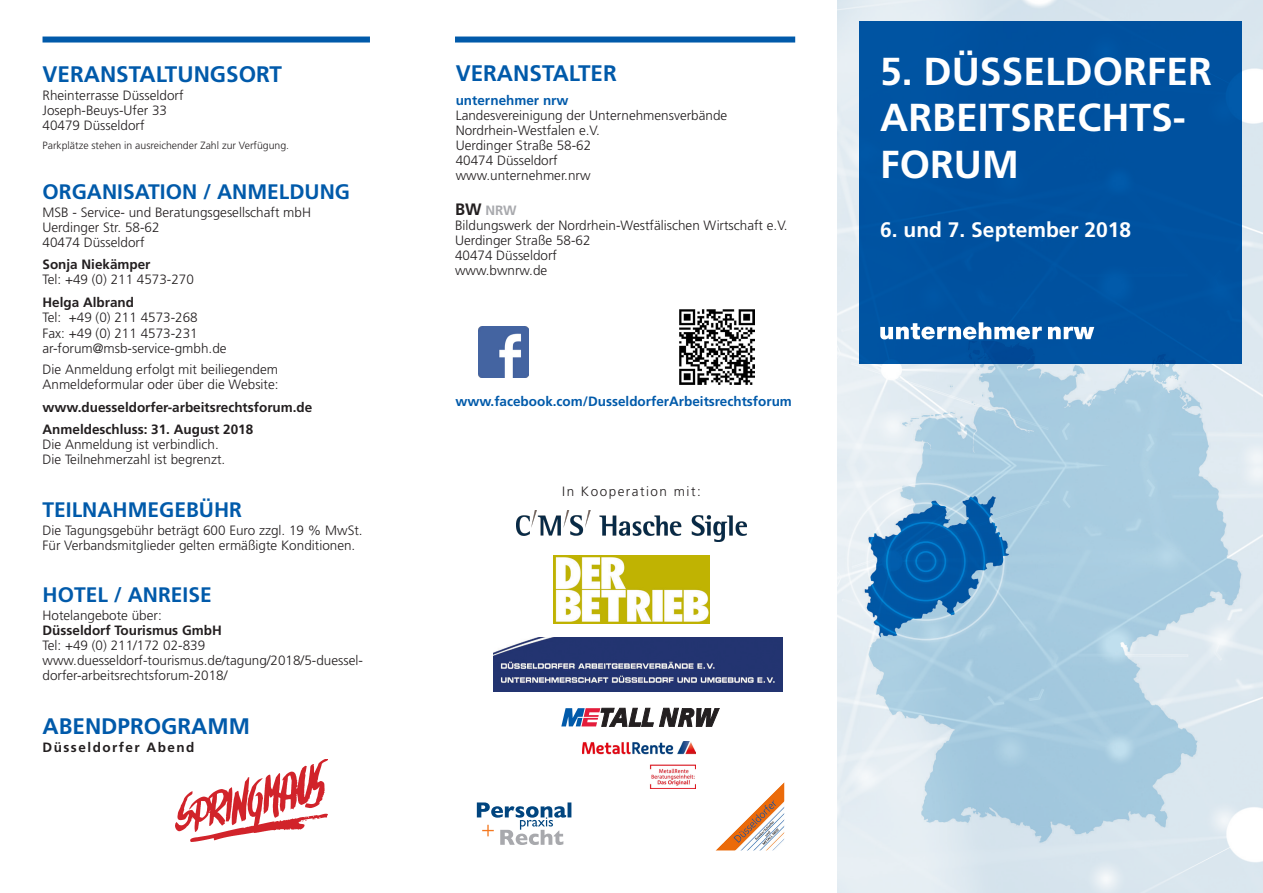
<style>
.page{position:relative;width:1263px;height:893px;background:#fff}
.page>*{position:absolute;margin:0;border:0;box-sizing:border-box;transform-origin:0 0}
.Titel_Headline{font:700 39px/46.8px "Frutiger LT Std";color:#fff}
.Organisation{font:700 22.5px "Frutiger LT Std";color:#015aaa}
.Headline{font:700 22.5px "Frutiger LT Std";color:#015aaa}
.Organisation-2{font:700 21px "Frutiger LT Std";color:#015aaa}
.Fließtext_Aufzaehlun{font:700 21px "Frutiger LT Std";color:#fff}
.Organisation_Text{font:700 21px "Frutiger LT Std";color:#015aaa}
.Organisation_Text-2{font:300 13.5px/15px "Frutiger LT Std";color:#231f20}
.Fließtext{font:300 13.5px "Frutiger LT Std";color:#231f20}
.Organisation_Text-3{font:700 13.5px "Frutiger LT Std";color:#231f20}
.Fließtext_Aufzaehlun-2{font:300 13.5px "Frutiger LT Std";color:#231f20}
.Rede_Titel{font:700 13.5px "Frutiger LT Std";color:#015aaa}
.Organisation_Text-4{font:700 13.5px "Frutiger LT Std";letter-spacing:.11em;color:#231f20}
.Organisation_Text-5{font:300 13.5px "Frutiger LT Std";letter-spacing:.11em;color:#231f20}
.Fließtext-2{font:700 13.5px "Frutiger LT Std";color:#015aaa}
.Fließtext_Aufzaehlun-3{font:700 13.5px "Frutiger LT Std";color:#a8a9ad}
.t1{font:300 10.5px "Frutiger LT Std";color:#231f20}
.s1{font-size:16.5px;color:#231f20}
</style>
<div class="page">
<img style="left:853px;top:342px;width:397px;height:506px">
<div style="left:844px;top:480px;width:164px;height:164px;background:#fff;opacity:.75"></div>
<svg style="left:847px;top:483px;width:157px;height:157px;background:#6aa0cb"></svg>
<img style="left:175px;top:759px;width:152px;height:83px">
<div style="left:43px;top:37px;width:327px;height:6px;background:#015aaa"></div>
<div style="left:455px;top:37px;width:340px;height:6px;background:#015aaa"></div>
<div style="left:859px;top:21px;width:383px;height:343px;background:#00519f"></div>
<svg style="left:880px;top:322px;width:162px;height:17px"></svg>
<svg style="left:1048px;top:327px;width:46px;height:12px"></svg>
<img style="left:680px;top:309px;width:74px;height:75px">
<img style="left:479px;top:327px;width:50px;height:50px">
<img style="left:716px;top:782px;width:68px;height:68px">
<img style="left:493px;top:638px;width:289px;height:54px">
<svg style="left:477px;top:802px;width:94px;height:43px"></svg>
<svg style="left:561px;top:708px;width:92px;height:18px"></svg>
<svg style="left:659px;top:708px;width:60px;height:18px"></svg>
<img style="left:516px;top:510px;width:230px;height:31px">
<img style="left:554px;top:555px;width:156px;height:68px">
<img style="left:583px;top:742px;width:112px;height:46px">
<p class="Organisation" style="left:43px;top:60px;width:241px">VERANSTALTUNGSORT</p>
<p class="Organisation_Text-2" style="left:43px;top:88px;width:143px">Rheinterrasse Düsseldorf</p>
<p class="Organisation_Text-2" style="left:43px;top:103px;width:126px">Joseph-Beuys-Ufer 33</p>
<p class="Organisation_Text-2" style="left:43px;top:118px;width:104px">40479 Düsseldorf</p>
<p class="t1" style="left:43px;top:139px;width:248px">Parkplätze stehen in ausreichender Zahl zur Verfügung.</p>
<p class="Organisation-2" style="left:43px;top:179px;width:309px">ORGANISATION / ANMELDUNG</p>
<p class="Organisation_Text-2" style="left:43px;top:205px;width:270px">MSB - Service- und Beratungsgesellschaft mbH</p>
<p class="Organisation_Text-2" style="left:43px;top:220px;width:119px">Uerdinger Str. 58-62</p>
<p class="Organisation_Text-2" style="left:43px;top:235px;width:104px">40474 Düsseldorf</p>
<p class="Organisation_Text-3" style="left:43px;top:256px;width:110px">Sonja Niekämper</p>
<p class="Organisation_Text-2" style="left:43px;top:272px;width:153px">Tel: +49 (0) 211 4573-270</p>
<p class="Organisation_Text-3" style="left:43px;top:294px;width:93px">Helga Albrand</p>
<p class="Organisation_Text-2" style="left:43px;top:310px;width:157px">Tel: +49 (0) 211 4573-268</p>
<p class="Organisation_Text-2" style="left:43px;top:326px;width:157px">Fax: +49 (0) 211 4573-231</p>
<p class="Organisation_Text-2" style="left:43px;top:341px;width:186px">ar-forum@msb-service-gmbh.de</p>
<p class="Organisation_Text-2" style="left:43px;top:362px;width:237px">Die Anmeldung erfolgt mit beiliegendem</p>
<p class="Organisation_Text-2" style="left:43px;top:377px;width:238px">Anmeldeformular oder über die Website:</p>
<p class="Organisation_Text-3" style="left:43px;top:399px;width:271px">www.duesseldorfer-arbeitsrechtsforum.de</p>
<p class="Organisation_Text-3" style="left:43px;top:421px;width:212px">Anmeldeschluss: 31. August 2018</p>
<p class="Organisation_Text-2" style="left:43px;top:437px;width:178px">Die Anmeldung ist verbindlich.</p>
<p class="Organisation_Text-2" style="left:43px;top:452px;width:184px">Die Teilnehmerzahl ist begrenzt.</p>
<p class="Organisation_Text" style="left:43px;top:497px;width:201px">TEILNAHMEGEBÜHR</p>
<p class="Organisation_Text-2" style="left:43px;top:523px;width:322px">Die Tagungsgebühr beträgt 600 Euro zzgl. 19 % MwSt.<br>Für Verbandsmitglieder gelten ermäßigte Konditionen.</p>
<p class="Organisation-2" style="left:43px;top:582px;width:171px">HOTEL / ANREISE</p>
<p class="Organisation_Text-2" style="left:43px;top:608px;width:121px">Hotelangebote über:</p>
<p class="Organisation_Text-3" style="left:43px;top:622px;width:181px">Düsseldorf Tourismus GmbH</p>
<p class="Organisation_Text-2" style="left:43px;top:638px;width:164px">Tel: +49 (0) 211/172 02-839</p>
<p class="Organisation_Text-2" style="left:43px;top:653px;width:322px">www.duesseldorf-tourismus.de/tagung/2018/5-duessel&shy;dorfer-arbeitsrechtsforum-2018/</p>
<p class="Organisation" style="left:43px;top:713px;width:209px">ABENDPROGRAMM</p>
<p class="Organisation_Text-4" style="left:43px;top:739px;width:153px">Düsseldorfer Abend</p>
<p class="Headline" style="left:456px;top:60px;width:163px">VERANSTALTER</p>
<p class="Fließtext-2" style="left:456px;top:92px;width:114px">unternehmer nrw</p>
<p class="Fließtext" style="left:456px;top:108px;width:273px">Landesvereinigung der Unternehmensverbände</p>
<p class="Fließtext" style="left:456px;top:123px;width:146px">Nordrhein-Westfalen e.V.</p>
<p class="Fließtext" style="left:456px;top:138px;width:137px">Uerdinger Straße 58-62</p>
<p class="Fließtext" style="left:456px;top:153px;width:104px">40474 Düsseldorf</p>
<p class="Fließtext" style="left:456px;top:168px;width:136px">www.unternehmer.nrw</p>
<p class="Fließtext_Aufzaehlun-3" style="left:455px;top:203px;width:63px"><span class="s1">BW</span> NRW</p>
<p class="Fließtext_Aufzaehlun-2" style="left:455px;top:218px;width:334px">Bildungswerk der Nordrhein-Westfälischen Wirtschaft e.V.</p>
<p class="Fließtext" style="left:455px;top:233px;width:137px">Uerdinger Straße 58-62</p>
<p class="Fließtext" style="left:455px;top:248px;width:104px">40474 Düsseldorf</p>
<p class="Fließtext" style="left:455px;top:263px;width:94px">www.bwnrw.de</p>
<p class="Rede_Titel" style="left:455px;top:393px;width:338px">www.facebook.com/DusseldorferArbeitsrechtsforum</p>
<p class="Organisation_Text-5" style="left:562px;top:484px;width:140px">In Kooperation mit:</p>
<p class="Titel_Headline" style="left:880px;top:48px;width:333px">5. DÜSSELDORFER</p>
<p class="Titel_Headline" style="left:880px;top:95px;width:307px">ARBEITSRECHTS-<br>FORUM</p>
<p class="Fließtext_Aufzaehlun" style="left:880px;top:217px;width:252px">6. und 7. September 2018</p>
</div>
